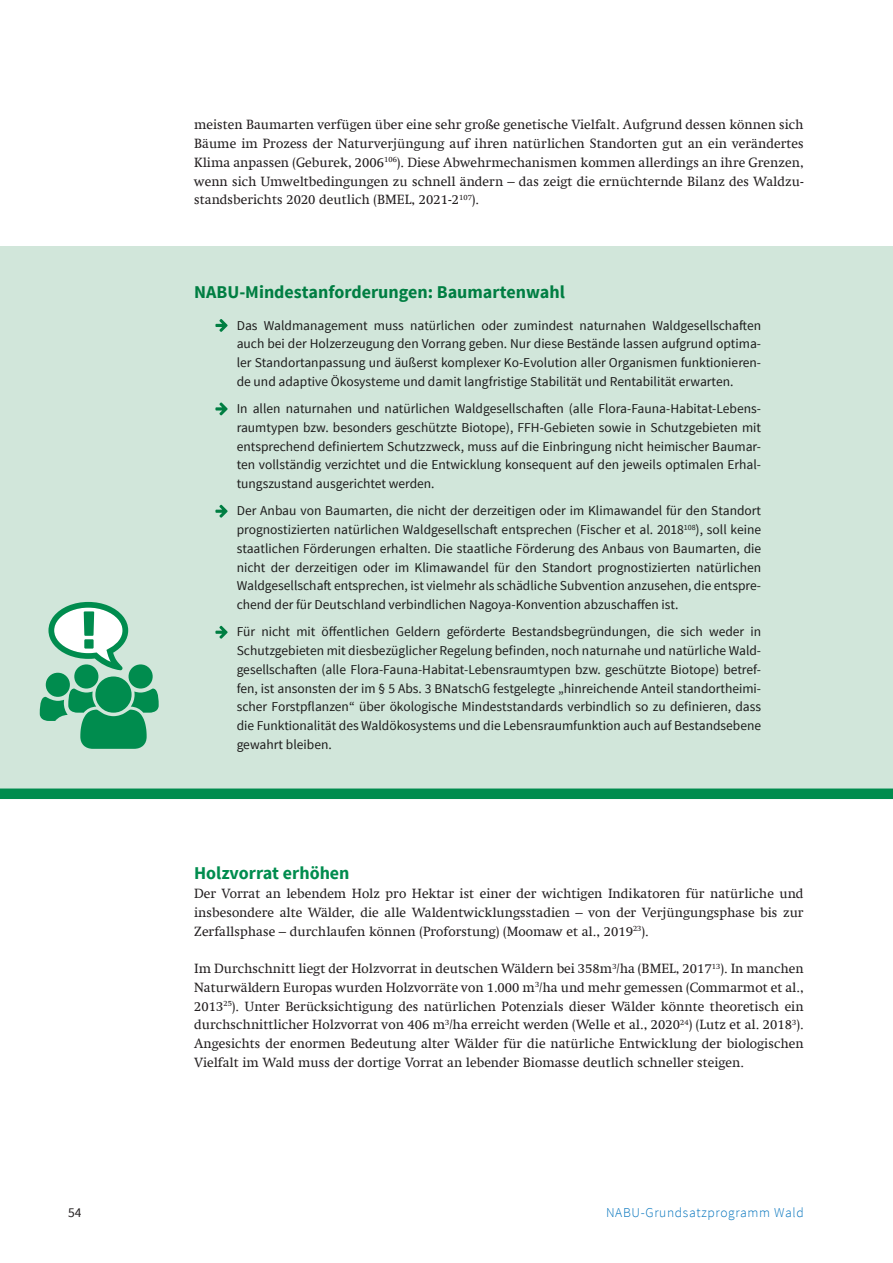
<style>
.page{position:relative;width:893px;height:1263px;background:#fff}
.page>*{position:absolute;margin:0;border:0;box-sizing:border-box;transform-origin:0 0}
.H3_NABU-Mindestforde{font:700 18px "Source Sans Pro";color:#008c4e}
._03_-_H3_Zwischenübe{font:700 18px "Source Sans Pro";color:#008c4e}
.Liste_-_DerNABUForde{font:13.5px/18.8px "Source Sans Pro";color:#231f20;text-align:justify}
.Fließtext{font:13.5px/18.8px "Swift Com";color:#231f20;text-align:justify}
.t1{font:300 13.5px "Source Sans Pro";letter-spacing:.05em;color:#0072bc}
</style>
<div class="page">
<div style="left:0;top:247px;width:893px;height:547px;background:#d1e6da"></div>
<div style="left:0;top:788px;width:893px;height:11px;background:#008c4e"></div>
<svg style="left:40px;top:602px;width:119px;height:147px"></svg>
<p class="Fließtext" style="left:194px;top:115px;width:611px">meisten Baumarten verfügen über eine sehr große genetische Vielfalt. Aufgrund dessen können sich Bäume im Prozess der Naturverjüngung auf ihren natürlichen Standorten gut an ein verändertes Klima anpassen (Geburek, 2006<sup>106</sup>). Diese Abwehrmechanismen kommen allerdings an ihre Grenzen, wenn sich Umweltbedingungen zu schnell ändern – das zeigt die ernüchternde Bilanz des Waldzu&shy;standsberichts 2020 deutlich (BMEL, 2021-2<sup>107</sup>).</p>
<p class="H3_NABU-Mindestforde" style="left:194px;top:281px;width:372px">NABU-Mindestanforderungen: Baumartenwahl</p>
<p class="Liste_-_DerNABUForde" style="left:237px;top:316px;width:526px">Das Waldmanagement muss natürlichen oder zumindest naturnahen Waldgesellschaften auch bei der Holzerzeugung den Vorrang geben. Nur diese Bestände lassen aufgrund optima&shy;ler Standortanpassung und äußerst komplexer Ko-Evolution aller Organismen funktionieren&shy;de und adaptive Ökosysteme und damit langfristige Stabilität und Rentabilität erwarten.</p>
<p class="Liste_-_DerNABUForde" style="left:237px;top:399px;width:526px">In allen naturnahen und natürlichen Waldgesellschaften (alle Flora-Fauna-Habitat-Lebens&shy;raumtypen bzw. besonders geschützte Biotope), FFH-Gebieten sowie in Schutzgebieten mit entsprechend definiertem Schutzzweck, muss auf die Einbringung nicht heimischer Baumar&shy;ten vollständig verzichtet und die Entwicklung konsequent auf den jeweils optimalen Erhal&shy;tungszustand ausgerichtet werden.</p>
<p class="Liste_-_DerNABUForde" style="left:237px;top:502px;width:526px">Der Anbau von Baumarten, die nicht der derzeitigen oder im Klimawandel für den Standort prognostizierten natürlichen Waldgesellschaft entsprechen (Fischer et al. 2018<sup>108</sup>), soll keine staatlichen Förderungen erhalten. Die staatliche Förderung des Anbaus von Baumarten, die nicht der derzeitigen oder im Klimawandel für den Standort prognostizierten natürlichen Waldgesellschaft entsprechen, ist vielmehr als schädliche Subvention anzusehen, die entspre&shy;chend der für Deutschland verbindlichen Nagoya-Konvention abzuschaffen ist.</p>
<p class="Liste_-_DerNABUForde" style="left:237px;top:623px;width:526px">Für nicht mit öffentlichen Geldern geförderte Bestandsbegründungen, die sich weder in Schutzgebieten mit diesbezüglicher Regelung befinden, noch naturnahe und natürliche Wald&shy;gesellschaften (alle Flora-Fauna-Habitat-Lebensraumtypen bzw. geschützte Biotope) betref&shy;fen, ist ansonsten der im § 5 Abs. 3 BNatschG festgelegte „hinreichende Anteil standortheimi&shy;scher Forstpflanzen“ über ökologische Mindeststandards verbindlich so zu definieren, dass die Funktionalität des Waldökosystems und die Lebensraumfunktion auch auf Bestandsebene gewahrt bleiben.</p>
<p class="_03_-_H3_Zwischenübe" style="left:194px;top:862px;width:157px">Holzvorrat erhöhen</p>
<p class="Fließtext" style="left:194px;top:884px;width:611px">Der Vorrat an lebendem Holz pro Hektar ist einer der wichtigen Indikatoren für natürliche und insbesondere alte Wälder, die alle Waldentwicklungsstadien – von der Verjüngungsphase bis zur Zerfallsphase – durchlaufen können (Proforstung) (Moomaw et al., 2019<sup>23</sup>).</p>
<p class="Fließtext" style="left:194px;top:959px;width:611px">Im Durchschnitt liegt der Holzvorrat in deutschen Wäldern bei 358m<sup>3</sup>/ha (BMEL, 2017<sup>13</sup>). In manchen Naturwäldern Europas wurden Holzvorräte von 1.000 m<sup>3</sup>/ha und mehr gemessen (Commarmot et al., 2013<sup>25</sup>). Unter Berücksichtigung des natürlichen Potenzials dieser Wälder könnte theoretisch ein durchschnittlicher Holzvorrat von 406 m<sup>3</sup>/ha erreicht werden (Welle et al., 2020<sup>24</sup>) (Lutz et al. 2018<sup>3</sup>).<br>Angesichts der enormen Bedeutung alter Wälder für die natürliche Entwicklung der biologischen Vielfalt im Wald muss der dortige Vorrat an lebender Biomasse deutlich schneller steigen.</p>
<p class="Liste_-_DerNABUForde" style="left:68px;top:1203px;width:15px">54</p>
<p class="t1" style="left:606px;top:1204px;width:199px">NABU-Grundsatzprogramm Wald</p>
</div>
